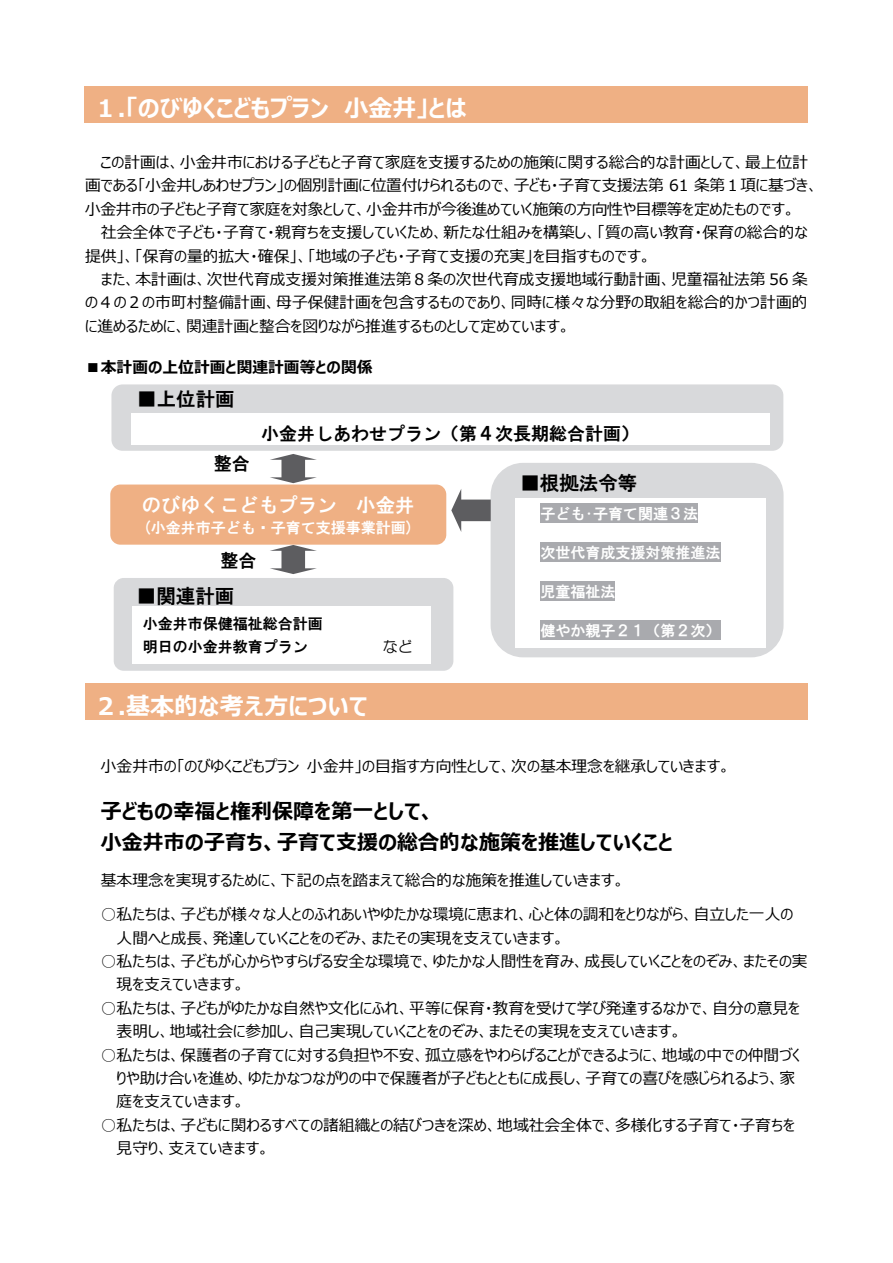
<style>
.page{position:relative;width:893px;height:1263px;background:#fff}
.page>*{position:absolute;margin:0;border:0;box-sizing:border-box;transform-origin:0 0}
.t1{font:700 24px "Meiryo UI";color:#fff}
.t2{font:700 21px/31.2px "Meiryo UI";color:#000}
.t3{font:19.5px "HGS Gothic E";color:#000}
.t4{font:19.5px "HGS Gothic E";color:#fff}
.t5{font:18px "HGS Gothic E";color:#000}
.t6{font:15.75px/23.4px "Meiryo UI";color:#000}
.t7{font:700 15.75px "Meiryo UI";color:#000}
.t8{font:15px "HGS Gothic E";color:#fff}
.t9{font:15px "HGS Gothic E";color:#000}
.t10{font:15px "HG Maru Gothic MPRO";color:#000}
.s1{font-family:"MS Mincho"}
</style>
<div class="page">
<div style="left:85px;top:683px;width:723px;height:37px;background:#efb084"></div>
<div style="left:491px;top:463px;width:292px;height:194px;background:#d8d9db;border-radius:32px"></div>
<div style="left:515px;top:498px;width:250px;height:149px;background:#fff"></div>
<div style="left:540px;top:503px;width:158px;height:20px;background:#a9aaae"></div>
<div style="left:540px;top:542px;width:180px;height:20px;background:#a9aaae"></div>
<div style="left:540px;top:581px;width:75px;height:20px;background:#a9aaae"></div>
<div style="left:540px;top:620px;width:180px;height:20px;background:#a9aaae"></div>
<svg style="left:270px;top:545px;width:47px;height:29px"></svg>
<div style="left:110px;top:484px;width:336px;height:61px;background:#efb084;border-radius:10px"></div>
<svg style="left:270px;top:454px;width:47px;height:29px"></svg>
<div style="left:114px;top:578px;width:339px;height:93px;background:#d8d9db;border-radius:10px"></div>
<div style="left:132px;top:606px;width:298px;height:58px;background:#fff"></div>
<svg style="left:451px;top:489px;width:40px;height:43px"></svg>
<div style="left:111px;top:384px;width:672px;height:67px;background:#d8d9db;border-radius:11px"></div>
<div style="left:131px;top:414px;width:639px;height:31px;background:#fff"></div>
<div style="left:85px;top:86px;width:723px;height:37px;background:#efb084"></div>
<h1 class="t1" style="left:94px;top:92px;width:237px">１.「のびゆくこどもプラン</h1>
<h1 class="t1" style="left:345px;top:92px;width:124px">⼩⾦井」とは</h1>
<p class="t6" style="left:85px;top:151px;width:735px;text-indent:15px">この計画は、⼩⾦井市における⼦どもと⼦育て家庭を⽀援するための施策に関する総合的な計画として、最上位計画である「⼩⾦井しあわせプラン」の個別計画に位置付けられるもので、⼦ども・⼦育て⽀援法第 61 条第１項に基づき、⼩⾦井市の⼦どもと⼦育て家庭を対象として、⼩⾦井市が今後進めていく施策の⽅向性や目標等を定めたものです。</p>
<p class="t6" style="left:85px;top:221px;width:724px;text-indent:16px">社会全体で⼦ども・⼦育て・親育ちを⽀援していくため、新たな仕組みを構築し、「質の高い教育・保育の総合的な提供」、「保育の量的拡⼤・確保」、「地域の⼦ども・⼦育て⽀援の充実」を目指すものです。</p>
<p class="t6" style="left:85px;top:268px;width:724px;text-align:justify;text-indent:16px">また、本計画は、次世代育成⽀援対策推進法第８条の次世代育成⽀援地域⾏動計画、児童福祉法第 56 条の４の２の市町村整備計画、⺟⼦保健計画を包含するものであり、同時に様々な分野の取組を総合的かつ計画的に進めるために、関連計画と整合を図りながら推進するものとして定めています。</p>
<p class="t7" style="left:85px;top:356px;width:289px">■本計画の上位計画と関連計画等との関係</p>
<p class="t3" style="left:137px;top:390px;width:99px">■上位計画</p>
<p class="t5" style="left:214px;top:455px;width:37px">整合</p>
<p class="t5" style="left:261px;top:425px;width:379px">小金井しあわせプラン（第４次長期総合計画(</p>
<p class="t3" style="left:520px;top:474px;width:119px">■根拠法令等</p>
<p class="t4" style="left:142px;top:495px;width:196px">のびゆくこどもプラン</p>
<p class="t8" style="left:145px;top:520px;width:267px">(小金井市子ども・子育て支援事業計画(</p>
<p class="t4" style="left:356px;top:495px;width:60px">小金井</p>
<p class="t5" style="left:220px;top:552px;width:37px">整合</p>
<p class="t3" style="left:137px;top:586px;width:99px">■関連計画</p>
<p class="t9" style="left:143px;top:616px;width:182px">小金井市保健福祉総合計画</p>
<p class="t9" style="left:143px;top:639px;width:167px">明日の小金井教育プラン</p>
<h1 class="t1" style="left:94px;top:689px;width:276px">２.基本的な考え方について</h1>
<p class="t10" style="left:383px;top:639px;width:32px">など</p>
<p class="t8" style="left:540px;top:506px;width:159px">子ども<span class="s1">･</span>子育て関連３法</p>
<p class="t8" style="left:540px;top:545px;width:182px">次世代育成支援対策推進法</p>
<p class="t8" style="left:540px;top:584px;width:77px">児童福祉法</p>
<p class="t8" style="left:540px;top:623px;width:182px">健やか親子２１（第２次(</p>
<p class="t6" style="left:101px;top:756px;width:200px">⼩⾦井市の「のびゆくこどもプラン</p>
<h2 class="t2" style="left:101px;top:797px;width:574px">⼦どもの幸福と権利保障を第⼀として、<br>⼩⾦井市の⼦育ち、⼦育て⽀援の総合的な施策を推進していくこと</h2>
<p class="t6" style="left:101px;top:870px;width:525px">基本理念を実現するために、下記の点を踏まえて総合的な施策を推進していきます。</p>
<p class="t6" style="left:117px;top:903px;width:678px;text-indent:-16px">○私たちは、⼦どもが様々な⼈とのふれあいやゆたかな環境に恵まれ、⼼と体の調和をとりながら、⾃⽴した⼀⼈の⼈間へと成⻑、発達していくことをのぞみ、またその実現を⽀えていきます。</p>
<p class="t6" style="left:117px;top:950px;width:693px;text-indent:-16px">○私たちは、⼦どもが⼼からやすらげる安全な環境で、ゆたかな⼈間性を育み、成⻑していくことをのぞみ、またその実現を⽀えていきます。</p>
<p class="t6" style="left:117px;top:997px;width:685px;text-indent:-16px">○私たちは、⼦どもがゆたかな⾃然や⽂化にふれ、平等に保育・教育を受けて学び発達するなかで、⾃分の意⾒を表明し、地域社会に参加し、⾃己実現していくことをのぞみ、またその実現を⽀えていきます。</p>
<p class="t6" style="left:117px;top:1044px;width:685px;text-indent:-16px">○私たちは、保護者の⼦育てに対する負担や不安、孤⽴感をやわらげることができるように、地域の中での仲間づくりや助け合いを進め、ゆたかなつながりの中で保護者が⼦どもとともに成⻑し、⼦育ての喜びを感じられるよう、家庭を⽀えていきます。</p>
<p class="t6" style="left:117px;top:1114px;width:680px;text-indent:-16px">○私たちは、⼦どもに関わるすべての諸組織との結びつきを深め、地域社会全体で、多様化する⼦育て・⼦育ちを⾒守り、⽀えていきます。</p>
<p class="t6" style="left:307px;top:756px;width:425px">⼩⾦井」の目指す⽅向性として、次の基本理念を継承していきます。</p>
</div>
